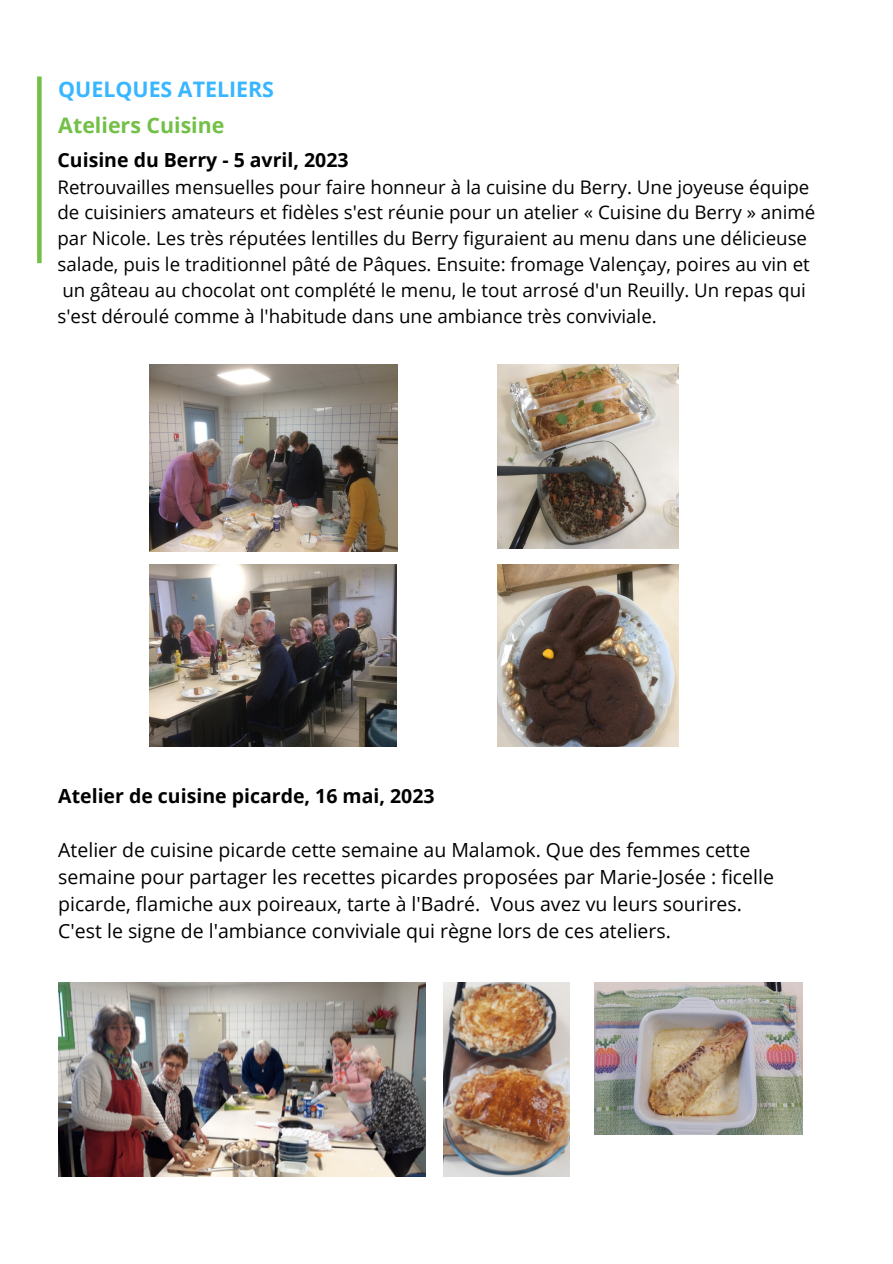
<style>
.page{position:relative;width:893px;height:1264px;background:#fff}
.page>*{position:absolute;margin:0;border:0;box-sizing:border-box;transform-origin:0 0}
.t1{font:700 21.3px "Open Sans";color:#38b6ff}
.t2{font:700 21.3px "Open Sans";color:#73c047}
.t3{font:19.5px/27px "Open Sans";color:#000}
.t4{font:700 19.5px "Open Sans";color:#000}
.t5{font:18.75px/25.8px "Open Sans";color:#000}
</style>
<div class="page">
<img style="left:149px;top:365px;width:248px;height:186px">
<img style="left:497px;top:365px;width:181px;height:183px">
<img style="left:497px;top:564px;width:181px;height:183px">
<img style="left:149px;top:564px;width:248px;height:183px">
<img style="left:58px;top:982px;width:367px;height:194px">
<img style="left:443px;top:982px;width:126px;height:194px">
<img style="left:594px;top:982px;width:208px;height:152px">
<div style="left:37px;top:76px;width:5px;height:187px;background:#73c047"></div>
<p class="t1" style="left:58px;top:74px;width:217px">QUELQUES ATELIERS</p>
<p class="t2" style="left:58px;top:110px;width:168px">Ateliers Cuisine</p>
<p class="t4" style="left:57px;top:146px;width:293px">Cuisine du Berry - 5 avril, 2023</p>
<p class="t5" style="left:57px;top:173px;width:759px">Retrouvailles mensuelles pour faire honneur à la cuisine du Berry. Une joyeuse équipe de cuisiniers amateurs et fidèles s'est réunie pour un atelier « Cuisine du Berry » animé par Nicole. Les très réputées lentilles du Berry figuraient au menu dans une délicieuse salade, puis le traditionnel pâté de Pâques. Ensuite: fromage Valençay, poires au vin et un gâteau au chocolat ont complété le menu, le tout arrosé d'un Reuilly. Un repas qui s'est déroulé comme à l'habitude dans une ambiance très conviviale.</p>
<p class="t4" style="left:58px;top:782px;width:378px">Atelier de cuisine picarde, 16 mai, 2023</p>
<p class="t3" style="left:58px;top:836px;width:717px">Atelier de cuisine picarde cette semaine au Malamok. Que des femmes cette semaine pour partager les recettes picardes proposées par Marie-Josée : ficelle picarde, flamiche aux poireaux, tarte à l'Badré. Vous avez vu leurs sourires.<br>C'est le signe de l'ambiance conviviale qui règne lors de ces ateliers.</p>
</div>
